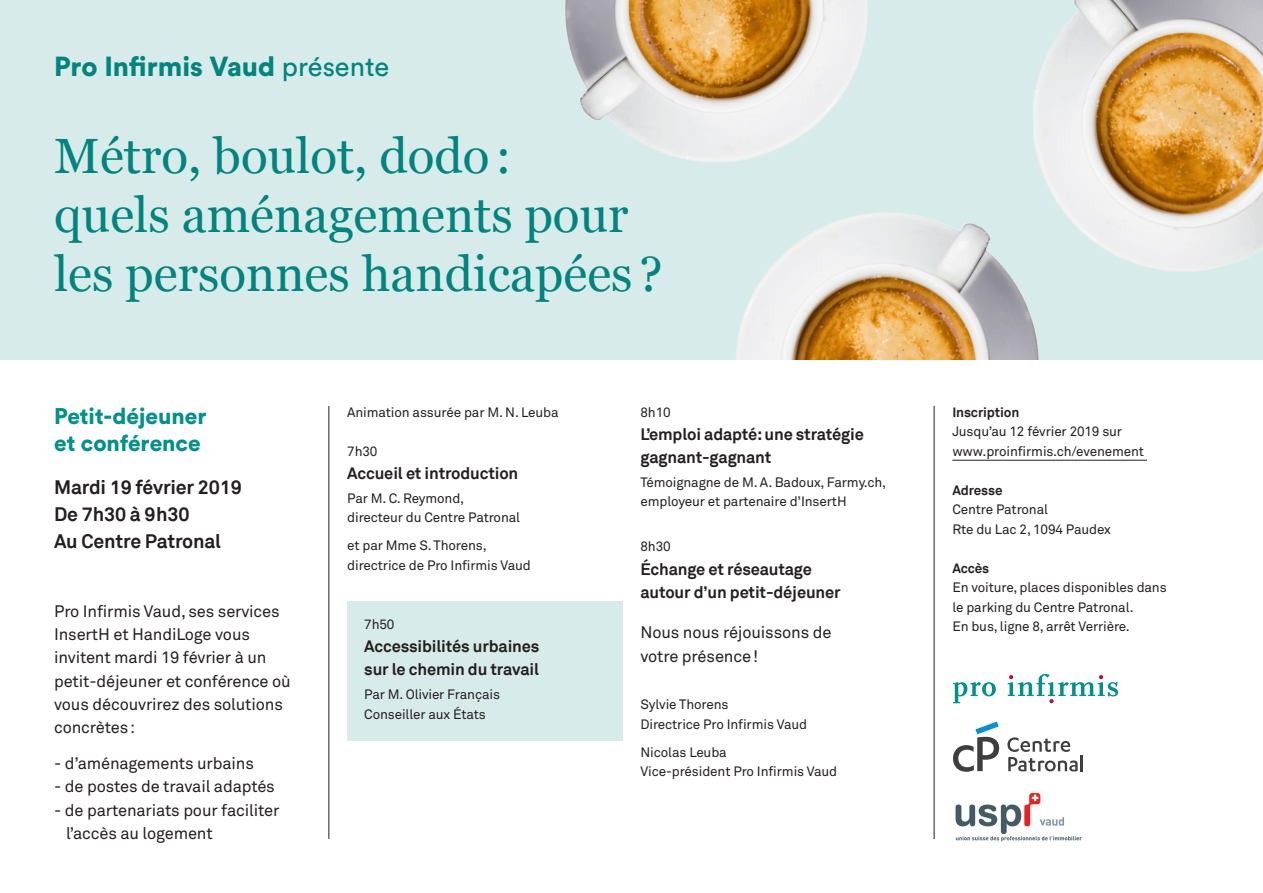
<style>
.page{position:relative;width:1263px;height:893px;background:#fff}
.page>*{position:absolute;margin:0;border:0;box-sizing:border-box;transform-origin:0 0}
.t1{font:49.5px/59.2px "Georgia";color:#00847d}
.t2{font:900 27.3px "Circular Std";color:#00847d}
.t3{font:900 22.5px/27px "Circular Std";color:#009189}
.t4{font:700 19.5px/27px "Akkurat";letter-spacing:-.01em;color:#231f20}
.t5{font:16.5px/23.2px "Akkurat";letter-spacing:-.01em;color:#231f20}
.t6{font:700 16.5px/23.2px "Akkurat";letter-spacing:-.01em;color:#231f20}
.t7{font:13.5px/19.5px "Akkurat";letter-spacing:-.01em;color:#231f20}
.t8{font:700 13.5px "Akkurat";letter-spacing:-.01em;color:#231f20}
.s1{font-weight:400}
</style>
<div class="page">
<div style="left:1px;top:0;width:1262px;height:359px;background:#d6ebea"></div>
<svg style="left:954px;top:682px;width:42px;height:21px"></svg>
<svg style="left:1007px;top:674px;width:111px;height:29px"></svg>
<img style="left:955px;top:792px;width:127px;height:50px">
<svg style="left:1007px;top:737px;width:76px;height:34px"></svg>
<svg style="left:953px;top:722px;width:46px;height:50px"></svg>
<hr style="left:952px;top:460px;width:195px;height:1px;background:#231f20">
<div style="left:347px;top:601px;width:275px;height:139px;background:#d6ebea"></div>
<hr style="left:328px;top:406px;width:1px;height:433px;background:#231f20">
<hr style="left:934px;top:406px;width:1px;height:433px;background:#231f20">
<img style="left:565px;top:0;width:303px;height:163px">
<img style="left:1033px;top:0;width:230px;height:272px">
<img style="left:736px;top:188px;width:360px;height:171px">
<h2 class="t2" style="left:54px;top:48px;width:337px">Pro Infirmis Vaud <span class="s1">présente</span></h2>
<h1 class="t1" style="left:54px;top:124px;width:610px">Métro, boulot, dodo:<br>quels aménagements pour les personnes handicapées ?</h1>
<h3 class="t3" style="left:54px;top:402px;width:154px">Petit-déjeuner et conférence</h3>
<h3 class="t4" style="left:54px;top:473px;width:189px">Mardi 19 février 2019<br>De 7h30 à 9h30<br>Au Centre Patronal</h3>
<p class="t5" style="left:54px;top:600px;width:238px">Pro Infirmis Vaud, ses services<br>InsertH et HandiLoge vous invitent mardi 19 février à un petit-déjeuner et conférence où vous découvrirez des solutions concrètes:</p>
<p class="t5" style="left:54px;top:752px;width:201px">- d’aménagements urbains</p>
<p class="t5" style="left:54px;top:775px;width:222px">- de postes de travail adaptés</p>
<p class="t5" style="left:66px;top:799px;width:215px;text-indent:-12px">- de partenariats pour faciliter l’accès au logement</p>
<p class="t7" style="left:347px;top:403px;width:213px">Animation assurée par M. N. Leuba</p>
<p class="t7" style="left:347px;top:442px;width:32px">7h30</p>
<p class="t6" style="left:347px;top:462px;width:173px">Accueil et introduction</p>
<p class="t7" style="left:347px;top:489px;width:174px">Par M. C. Reymond, directeur du Centre Patronal</p>
<p class="t7" style="left:347px;top:536px;width:185px">et par Mme S. Thorens, directrice de Pro Infirmis Vaud</p>
<p class="t7" style="left:640px;top:403px;width:32px">8h10</p>
<p class="t6" style="left:640px;top:423px;width:225px">L’emploi adapté: une stratégie gagnant-gagnant</p>
<p class="t7" style="left:640px;top:473px;width:247px">Témoignagne de M. A. Badoux, Farmy.ch, employeur et partenaire d’InsertH</p>
<p class="t7" style="left:640px;top:537px;width:32px">8h30</p>
<p class="t6" style="left:640px;top:557px;width:202px">Échange et réseautage autour d’un petit-déjeuner</p>
<p class="t5" style="left:640px;top:621px;width:192px">Nous nous réjouissons de votre présence!</p>
<p class="t7" style="left:640px;top:695px;width:168px">Sylvie Thorens<br>Directrice Pro Infirmis Vaud</p>
<p class="t7" style="left:640px;top:742px;width:198px">Nicolas Leuba<br>Vice-président Pro Infirmis Vaud</p>
<p class="t8" style="left:952px;top:403px;width:69px">Inscription</p>
<p class="t7" style="left:952px;top:422px;width:193px">Jusqu’au 12 février 2019 sur www.proinfirmis.ch/evenement</p>
<p class="t8" style="left:952px;top:481px;width:52px">Adresse</p>
<p class="t7" style="left:952px;top:500px;width:160px">Centre Patronal<br>Rte du Lac 2, 1094 Paudex</p>
<p class="t8" style="left:952px;top:559px;width:38px">Accès</p>
<p class="t7" style="left:952px;top:578px;width:216px">En voiture, places disponibles dans le parking du Centre Patronal.</p>
<p class="t7" style="left:364px;top:615px;width:32px">7h50</p>
<p class="t7" style="left:952px;top:617px;width:179px">En bus, ligne 8, arrêt Verrière.</p>
<p class="t6" style="left:364px;top:635px;width:177px">Accessibilités urbaines sur le chemin du travail</p>
<p class="t7" style="left:364px;top:685px;width:137px">Par M. Olivier Français<br>Conseiller aux États</p>
</div>
